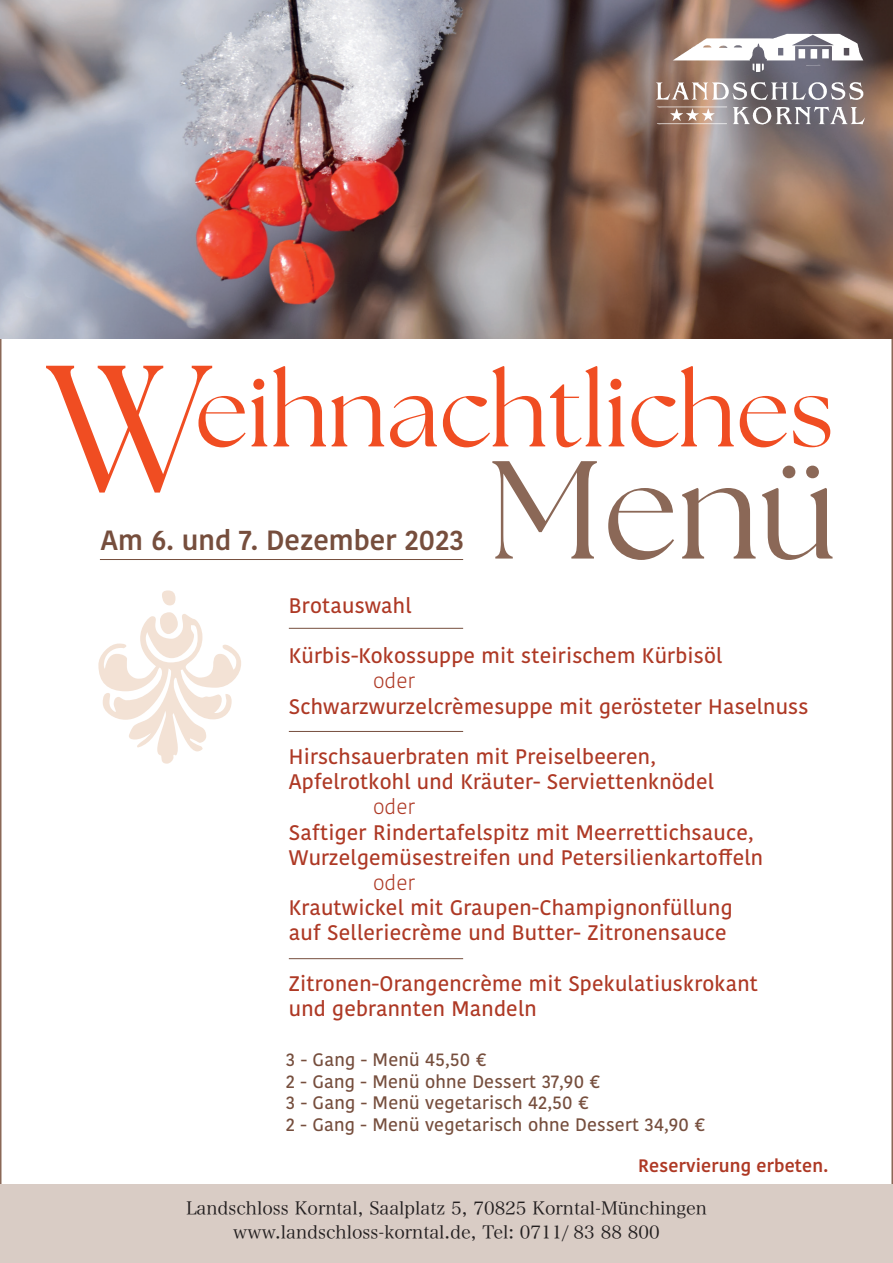
<style>
.page{position:relative;width:893px;height:1263px;background:#fff}
.page>*{position:absolute;margin:0;border:0;box-sizing:border-box;transform-origin:0 0}
.t1{font:139.05px "The Seasons";color:#8b6857}
.t2{font:99.6px "The Seasons";color:#f04d22}
.t3{font:600 27.75px "Kohinoor Bangla";color:#764e3d}
.t4{font:500 21px/25.2px "Kohinoor Bangla";letter-spacing:.01em;color:#ae3925}
.t5{font:300 21px "Kohinoor Bangla";letter-spacing:.01em;color:#ae3925}
.t6{font:500 18px/21.6px "Kohinoor Bangla";letter-spacing:.01em;color:#764e3d}
.t7{font:18px/24px "Hira Min Pro W3";color:#231f20;text-align:center}
.t8{font:600 18px "Kohinoor Bangla";letter-spacing:.01em;color:#ae3925}
.s1{font-size:181.2px}
</style>
<div class="page">
<div style="left:0;top:1184px;width:893px;height:79px;background:#d9ccc5"></div>
<img style="left:0;top:0;width:893px;height:339px">
<hr style="left:289px;top:628px;width:174px;height:1px;background:#764e3d">
<hr style="left:289px;top:731px;width:174px;height:1px;background:#764e3d">
<hr style="left:289px;top:958px;width:174px;height:1px;background:#764e3d">
<hr style="left:100px;top:559px;width:363px;height:1px;background:#764e3d">
<img style="left:673px;top:34px;width:190px;height:26px">
<h2 class="t2" style="left:47px;top:346px;width:789px"><span class="s1">W</span>eihnachtliches</h2>
<h1 class="t1" style="left:488px;top:418px;width:351px">Menü</h1>
<h3 class="t3" style="left:101px;top:517px;width:365px">Am 6. und 7. Dezember 2023</h3>
<p class="t4" style="left:289px;top:592px;width:124px">Brotauswahl</p>
<p class="t4" style="left:289px;top:643px;width:435px">Kürbis-Kokossuppe mit steirischem Kürbisöl</p>
<p class="t5" style="left:373px;top:665px;width:43px">oder</p>
<p class="t4" style="left:289px;top:693px;width:521px">Schwarzwurzelcrèmesuppe mit gerösteter Haselnuss</p>
<p class="t4" style="left:289px;top:743px;width:427px">Hirschsauerbraten mit Preiselbeeren,<br>Apfelrotkohl und Kräuter- Serviettenknödel</p>
<p class="t5" style="left:373px;top:791px;width:43px">oder</p>
<p class="t4" style="left:289px;top:819px;width:476px">Saftiger Rindertafelspitz mit Meerrettichsauce,<br>Wurzelgemüsestreifen und Petersilienkartoffeln</p>
<p class="t5" style="left:373px;top:867px;width:43px">oder</p>
<p class="t4" style="left:289px;top:895px;width:445px">Krautwickel mit Graupen-Champignonfüllung auf Selleriecrème und Butter- Zitronensauce</p>
<p class="t4" style="left:289px;top:970px;width:471px">Zitronen-Orangencrème mit Spekulatiuskrokant und gebrannten Mandeln</p>
<p class="t6" style="left:286px;top:1048px;width:421px">3 - Gang - Menü 45,50 €<br>2 - Gang - Menü ohne Dessert 37,90 €<br>3 - Gang - Menü vegetarisch 42,50 €<br>2 - Gang - Menü vegetarisch ohne Dessert 34,90 €</p>
<p class="t8" style="left:638px;top:1151px;width:192px">Reservierung erbeten.</p>
<p class="t7" style="left:186px;top:1195px;width:522px">Landschloss Korntal, Saalplatz 5, 70825 Korntal-Münchingen www.landschloss-korntal.de, Tel: 0711/ 83 88 800</p>
</div>
